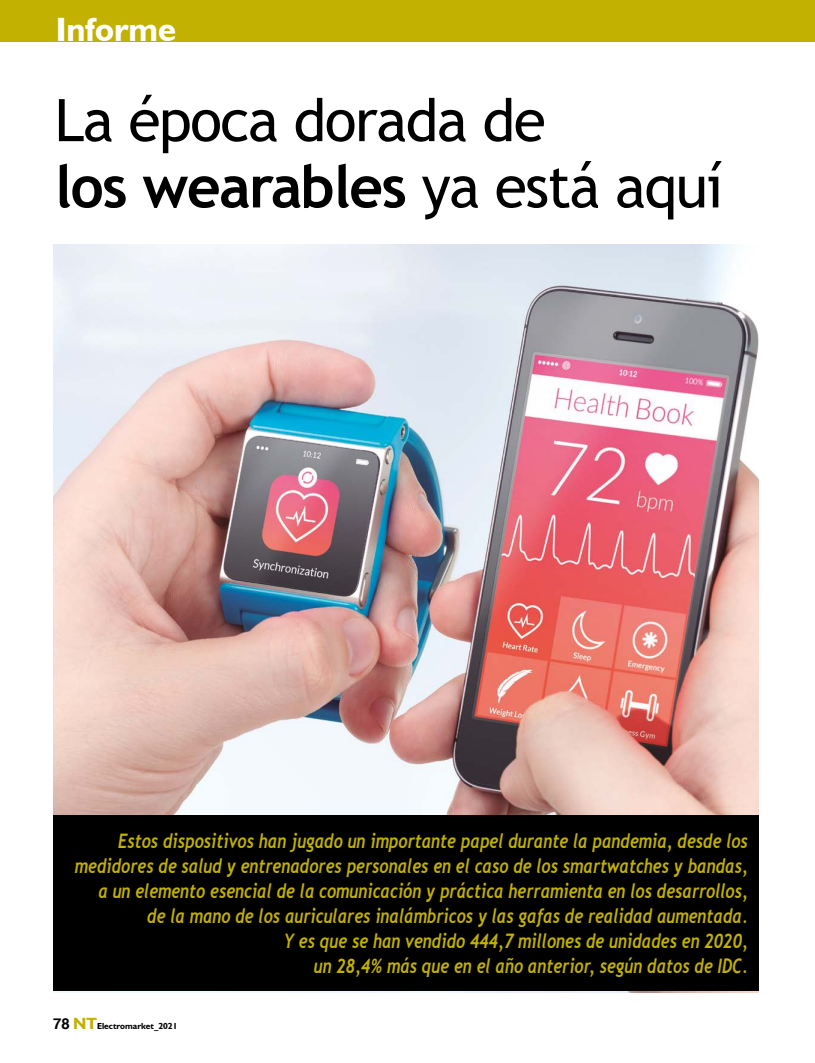
<style>
.page{position:relative;width:815px;height:1063px;background:#fff}
.page>*{position:absolute;margin:0;border:0;box-sizing:border-box;transform-origin:0 0}
.t1{font:58.75px/66.2px "Trebuchet MS";letter-spacing:-.025em;color:#000}
.t2{font:700 33.75px "Humanist 521 BT";color:#fff}
.t3{font:italic 700 20px/25px "Trebuchet";color:#c2b100;text-align:right;scale:.8 1}
.t4{font:700 8.75px "Humanist 521 BT";color:#000}
.s1{font-weight:700}
.s2{font-family:"Helvetica";font-size:15px}
.s3{font-size:16.25px;color:#c2b100}
</style>
<div class="page">
<div style="left:0;top:0;width:815px;height:41px;background:#c2b100"></div>
<img style="left:53px;top:244px;width:706px;height:748px">
<div style="left:53px;top:815px;width:706px;height:176px;background:#000"></div>
<h2 class="t2" style="left:56px;top:9px;width:122px">Informe</h2>
<h1 class="t1" style="left:55px;top:88px;width:670px">La época dorada de<br><span class="s1">los wearables</span> ya está aquí</h1>
<p class="t3" style="left:75px;top:828px;width:843px">Estos dispositivos han jugado un importante papel durante la pandemia, desde los medidores de salud y entrenadores personales en el caso de los smartwatches y bandas, a un elemento esencial de la comunicación y práctica herramienta en los desarrollos,<br>de la mano de los auriculares inalámbricos y las gafas de realidad aumentada.<br>Y es que se han vendido 444,7 millones de unidades en 2020,<br>un 28,4% más que en el año anterior, según datos de IDC.</p>
<p class="t4" style="left:53px;top:1021px;width:126px"><span class="s2">78</span> <span class="s3">NT</span>Electromarket_2021</p>
</div>
